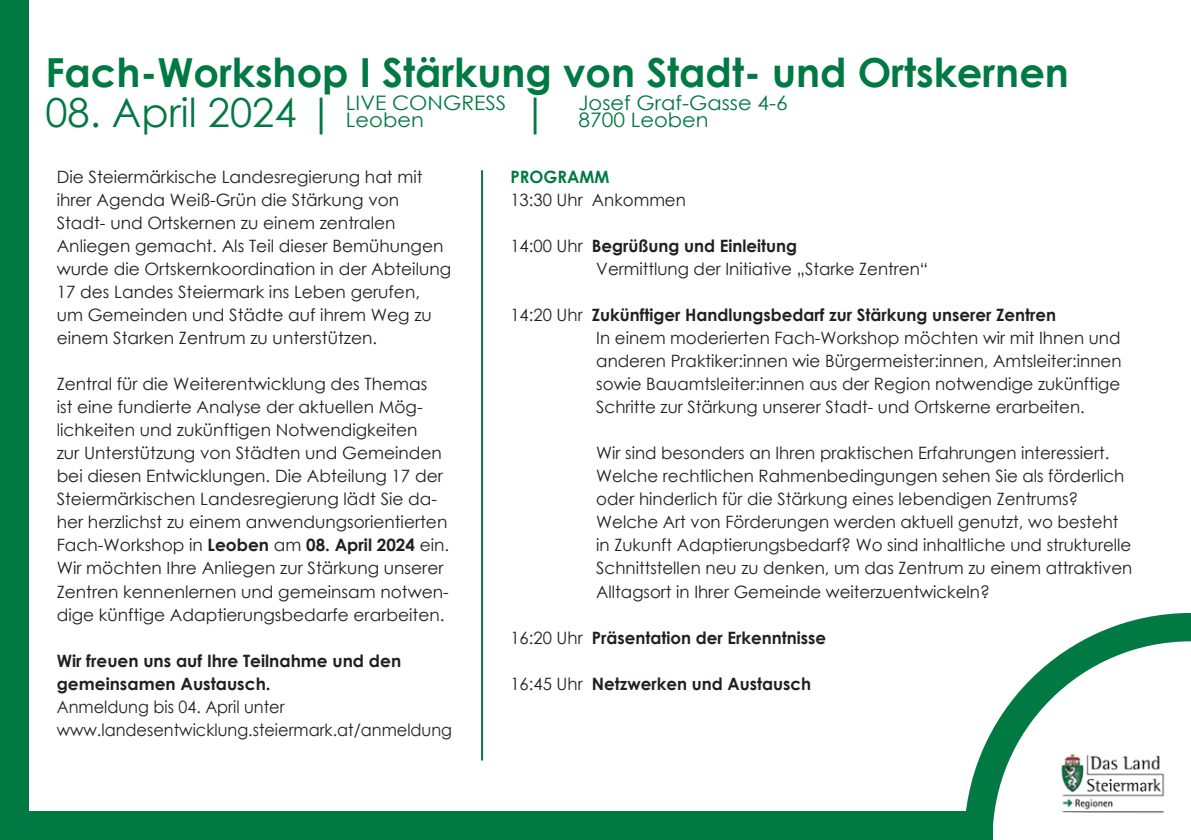
<style>
.page{position:relative;width:1191px;height:840px;background:#fff}
.page>*{position:absolute;margin:0;border:0;box-sizing:border-box;transform-origin:0 0}
.t1{font:700 40px "Century Gothic";color:#007943}
.t2{font:40px "Century Gothic";color:#007943}
.t3{font:20px "Century Gothic";color:#007943;scale:1.05 1}
.t4{font:17px/23px "Century Gothic";color:#231f20}
.t5{font:700 17px "Century Gothic";color:#231f20}
.t6{font:17px "Century Gothic";color:#231f20;scale:.95 1}
.t7{font:700 17px "Century Gothic";color:#007943}
.s1{font-weight:700}
.s2{font-weight:400}
</style>
<div class="page">
<div style="left:0;top:0;width:28px;height:839px;background:#007943"></div>
<hr style="left:481px;top:170px;width:2px;height:590px;background:#007943">
<div style="left:0;top:811px;width:992px;height:28px;background:#007943"></div>
<svg style="left:966px;top:613px;width:225px;height:226px"></svg>
<p class="t1" style="left:45px;top:42px;width:1025px">Fach-Workshop I Stärkung von Stadt- und Ortskernen</p>
<p class="t2" style="left:45px;top:84px;width:291px">08. April 2024 |</p>
<p class="t2" style="left:522px;top:84px;width:28px">|</p>
<p class="t3" style="left:578px;top:88px;width:201px">Josef Graf-Gasse 4-6</p>
<p class="t3" style="left:578px;top:105px;width:126px">8700 Leoben</p>
<p class="t3" style="left:346px;top:88px;width:154px">LIVE CONGRESS</p>
<p class="t3" style="left:346px;top:105px;width:76px">Leoben</p>
<p class="t4" style="left:57px;top:165px;width:367px">Die Steiermärkische Landesregierung hat mit ihrer Agenda Weiß-Grün die Stärkung von</p>
<p class="t4" style="left:57px;top:211px;width:396px">Stadt- und Ortskernen zu einem zentralen Anliegen gemacht. Als Teil dieser Bemühungen wurde die Ortskernkoordination in der Abteilung 17 des Landes Steiermark ins Leben gerufen,<br>um Gemeinden und Städte auf ihrem Weg zu einem Starken Zentrum zu unterstützen.</p>
<p class="t4" style="left:57px;top:372px;width:394px">Zentral für die Weiterentwicklung des Themas<br>ist eine fundierte Analyse der aktuellen Mög&shy;lichkeiten und zukünftigen Notwendigkeiten<br>zur Unterstützung von Städten und Gemeinden bei diesen Entwicklungen. Die Abteilung 17 der Steiermärkischen Landesregierung lädt Sie da&shy;her herzlichst zu einem anwendungsorientierten Fach-Workshop in <span class="s1">Leoben</span> am <span class="s1">08. April 2024</span> ein.<br>Wir möchten Ihre Anliegen zur Stärkung unserer Zentren kennenlernen und gemeinsam notwen&shy;dige künftige Adaptierungsbedarfe erarbeiten.</p>
<p class="t5" style="left:57px;top:647px;width:346px">Wir freuen uns auf Ihre Teilnahme und den</p>
<p class="t5" style="left:57px;top:670px;width:215px">gemeinsamen Austausch.</p>
<p class="t6" style="left:57px;top:694px;width:241px">Anmeldung bis 04. April unter</p>
<p class="t6" style="left:57px;top:717px;width:418px">www.landesentwicklung.steiermark.at/anmeldung</p>
<p class="t7" style="left:510px;top:164px;width:100px">PROGRAMM</p>
<p class="t4" style="left:510px;top:188px;width:177px">13:30 Uhr Ankommen</p>
<p class="t5" style="left:510px;top:233px;width:288px"><span class="s2">14:00 Uhr</span> Begrüßung und Einleitung</p>
<p class="t4" style="left:596px;top:257px;width:333px">Vermittlung der Initiative „Starke Zentren“</p>
<p class="t5" style="left:510px;top:302px;width:547px"><span class="s2">14:20 Uhr</span> Zukünftiger Handlungsbedarf zur Stärkung unserer Zentren</p>
<p class="t4" style="left:596px;top:326px;width:526px">In einem moderierten Fach-Workshop möchten wir mit Ihnen und</p>
<p class="t4" style="left:596px;top:349px;width:527px">anderen Praktiker:innen wie Bürgermeister:innen, Amtsleiter:innen</p>
<p class="t4" style="left:596px;top:372px;width:525px">sowie Bauamtsleiter:innen aus der Region notwendige zukünftige</p>
<p class="t4" style="left:596px;top:395px;width:490px">Schritte zur Stärkung unserer Stadt- und Ortskerne erarbeiten.</p>
<p class="t4" style="left:596px;top:441px;width:514px">Wir sind besonders an Ihren praktischen Erfahrungen interessiert.</p>
<p class="t4" style="left:596px;top:464px;width:529px">Welche rechtlichen Rahmenbedingungen sehen Sie als förderlich</p>
<p class="t4" style="left:596px;top:487px;width:483px">oder hinderlich für die Stärkung eines lebendigen Zentrums?</p>
<p class="t4" style="left:596px;top:510px;width:524px">Welche Art von Förderungen werden aktuell genutzt, wo besteht</p>
<p class="t4" style="left:596px;top:533px;width:536px">in Zukunft Adaptierungsbedarf? Wo sind inhaltliche und strukturelle</p>
<p class="t4" style="left:596px;top:556px;width:537px">Schnittstellen neu zu denken, um das Zentrum zu einem attraktiven</p>
<p class="t4" style="left:596px;top:579px;width:395px">Alltagsort in Ihrer Gemeinde weiterzuentwickeln?</p>
<p class="t5" style="left:510px;top:624px;width:317px"><span class="s2">16:20 Uhr</span> Präsentation der Erkenntnisse</p>
<p class="t5" style="left:510px;top:670px;width:302px"><span class="s2">16:45 Uhr</span> Netzwerken und Austausch</p>
</div>
